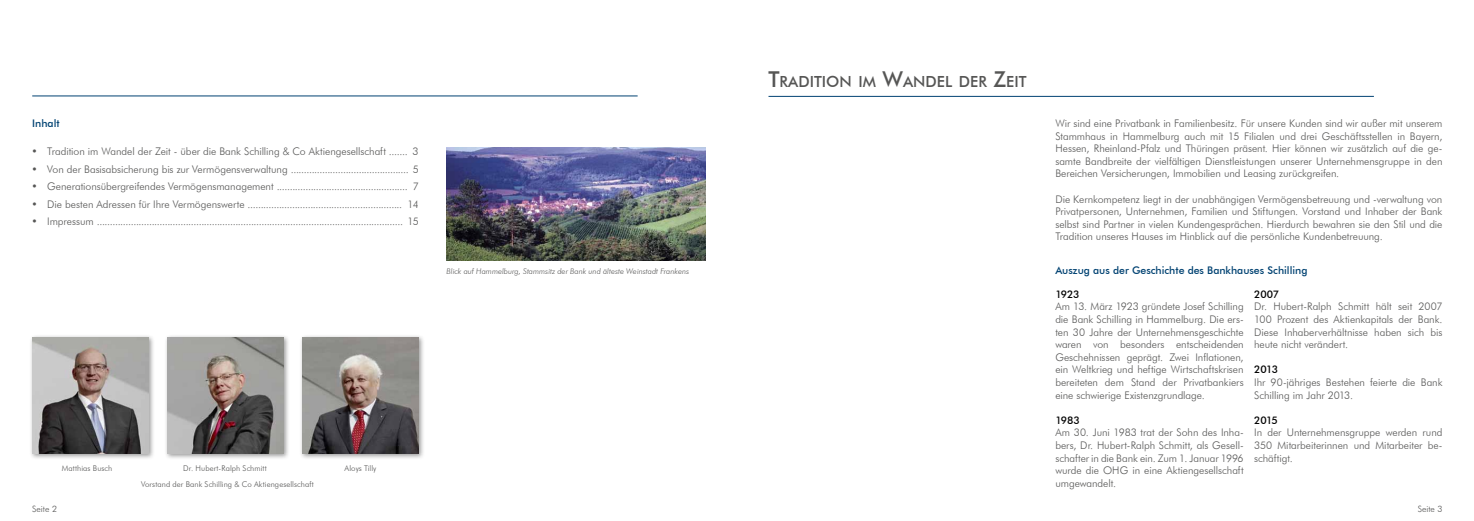
<style>
.page{position:relative;width:1474px;height:521px;background:#fff}
.page>*{position:absolute;margin:0;border:0;box-sizing:border-box;transform-origin:0 0}
.t1{font:500 15.31px "Futura BT";color:#565655}
.t2{font:300 10.5px/12.6px "Futura BT";letter-spacing:-.005em;color:#565655;text-align:justify}
.t3{font:500 10.5px "Futura BT";color:#004272}
.t4{font:500 10.5px "Futura BT";letter-spacing:-.03em;color:#000}
.t5{font:300 8.75px "Futura BT";color:#565655}
.t6{font:300 7.88px "Futura BT";letter-spacing:.01em;color:#565655}
.t7{font:italic 300 7.88px "Futura BT";color:#565655}
.s1{font-size:21.88px}
</style>
<div class="page">
<div style="left:29px;top:334px;width:126px;height:126px;background:#000;opacity:.4"></div>
<img style="left:32px;top:337px;width:116px;height:117px">
<div style="left:164px;top:334px;width:126px;height:126px;background:#000;opacity:.4"></div>
<img style="left:167px;top:337px;width:116px;height:117px">
<div style="left:299px;top:334px;width:126px;height:126px;background:#000;opacity:.4"></div>
<img style="left:302px;top:337px;width:116px;height:117px">
<hr style="left:32px;top:96px;width:605px;height:1px;background:#004272">
<img style="left:446px;top:147px;width:259px;height:113px">
<hr style="left:768px;top:96px;width:605px;height:1px;background:#004272">
<p class="t3" style="left:32px;top:117px;width:29px">Inhalt</p>
<p class="t2" style="left:32px;top:145px;width:388px">• Tradition im Wandel der Zeit - über die Bank Schilling &amp; Co Aktiengesellschaft ....... 3</p>
<p class="t2" style="left:32px;top:163px;width:389px">• Von der Basisabsicherung bis zur Vermögensverwaltung ............................................. 5</p>
<p class="t2" style="left:32px;top:180px;width:389px">• Generationsübergreifendes Vermögensmanagement .................................................. 7</p>
<p class="t2" style="left:32px;top:198px;width:389px">• Die besten Adressen für Ihre Vermögenswerte ........................................................... 14</p>
<p class="t2" style="left:32px;top:215px;width:389px">• Impressum ..................................................................................................................... 15</p>
<p class="t7" style="left:446px;top:266px;width:244px">Blick auf Hammelburg, Stammsitz der Bank und älteste Weinstadt Frankens</p>
<p class="t6" style="left:62px;top:464px;width:52px">Matthias Busch</p>
<p class="t6" style="left:183px;top:464px;width:85px">Dr. Hubert-Ralph Schmitt</p>
<p class="t6" style="left:344px;top:464px;width:33px">Aloys Tilly</p>
<p class="t6" style="left:141px;top:480px;width:174px">Vorstand der Bank Schilling &amp; Co Aktiengesellschaft</p>
<p class="t5" style="left:32px;top:503px;width:26px">Seite 2</p>
<h1 class="t1" style="left:768px;top:72px;width:259px"><span class="s1">T</span>RADITION IM <span class="s1">W</span>ANDEL DER <span class="s1">Z</span>EIT</h1>
<p class="t2" style="left:1055px;top:117px;width:388px">Wir sind eine Privatbank in Familienbesitz. Für unsere Kunden sind wir außer mit unserem Stammhaus in Hammelburg auch mit 15 Filialen und drei Geschäftsstellen in Bayern, Hessen, Rheinland-Pfalz und Thüringen präsent. Hier können wir zusätzlich auf die ge&shy;samte Bandbreite der vielfältigen Dienstleistungen unserer Unternehmensgruppe in den Bereichen Versicherungen, Immobilien und Leasing zurückgreifen.</p>
<p class="t2" style="left:1055px;top:193px;width:388px">Die Kernkompetenz liegt in der unabhängigen Vermögensbetreuung und -verwaltung von Privatpersonen, Unternehmen, Familien und Stiftungen. Vorstand und Inhaber der Bank selbst sind Partner in vielen Kundengesprächen. Hierdurch bewahren sie den Stil und die Tradition unseres Hauses im Hinblick auf die persönliche Kundenbetreuung.</p>
<p class="t3" style="left:1055px;top:263px;width:253px">Auszug aus der Geschichte des Bankhauses Schilling</p>
<p class="t4" style="left:1055px;top:288px;width:26px">1923</p>
<p class="t2" style="left:1055px;top:300px;width:190px">Am 13. März 1923 gründete Josef Schilling die Bank Schilling in Hammelburg. Die ers&shy;ten 30 Jahre der Unternehmensgeschichte waren von besonders entscheidenden Geschehnissen geprägt. Zwei Inflationen, ein Weltkrieg und heftige Wirtschaftskrisen bereiteten dem Stand der Privatbankiers eine schwierige Existenzgrundlage.</p>
<p class="t4" style="left:1055px;top:414px;width:26px">1983</p>
<p class="t2" style="left:1055px;top:426px;width:190px">Am 30. Juni 1983 trat der Sohn des Inha&shy;bers, Dr. Hubert-Ralph Schmitt, als Gesell&shy;schafter in die Bank ein. Zum 1. Januar 1996 wurde die OHG in eine Aktiengesellschaft umgewandelt.</p>
<p class="t4" style="left:1254px;top:288px;width:27px">2007</p>
<p class="t2" style="left:1254px;top:300px;width:190px">Dr. Hubert-Ralph Schmitt hält seit 2007<br>100 Prozent des Aktienkapitals der Bank.<br>Diese Inhaberverhältnisse haben sich bis heute nicht verändert.</p>
<p class="t4" style="left:1254px;top:363px;width:25px">2013</p>
<p class="t2" style="left:1254px;top:376px;width:190px">Ihr 90-jähriges Bestehen feierte die Bank<br>Schilling im Jahr 2013.</p>
<p class="t4" style="left:1254px;top:414px;width:25px">2015</p>
<p class="t2" style="left:1254px;top:426px;width:190px">In der Unternehmensgruppe werden rund 350 Mitarbeiterinnen und Mitarbeiter be&shy;schäftigt.</p>
<p class="t5" style="left:1417px;top:503px;width:26px">Seite 3</p>
</div>
